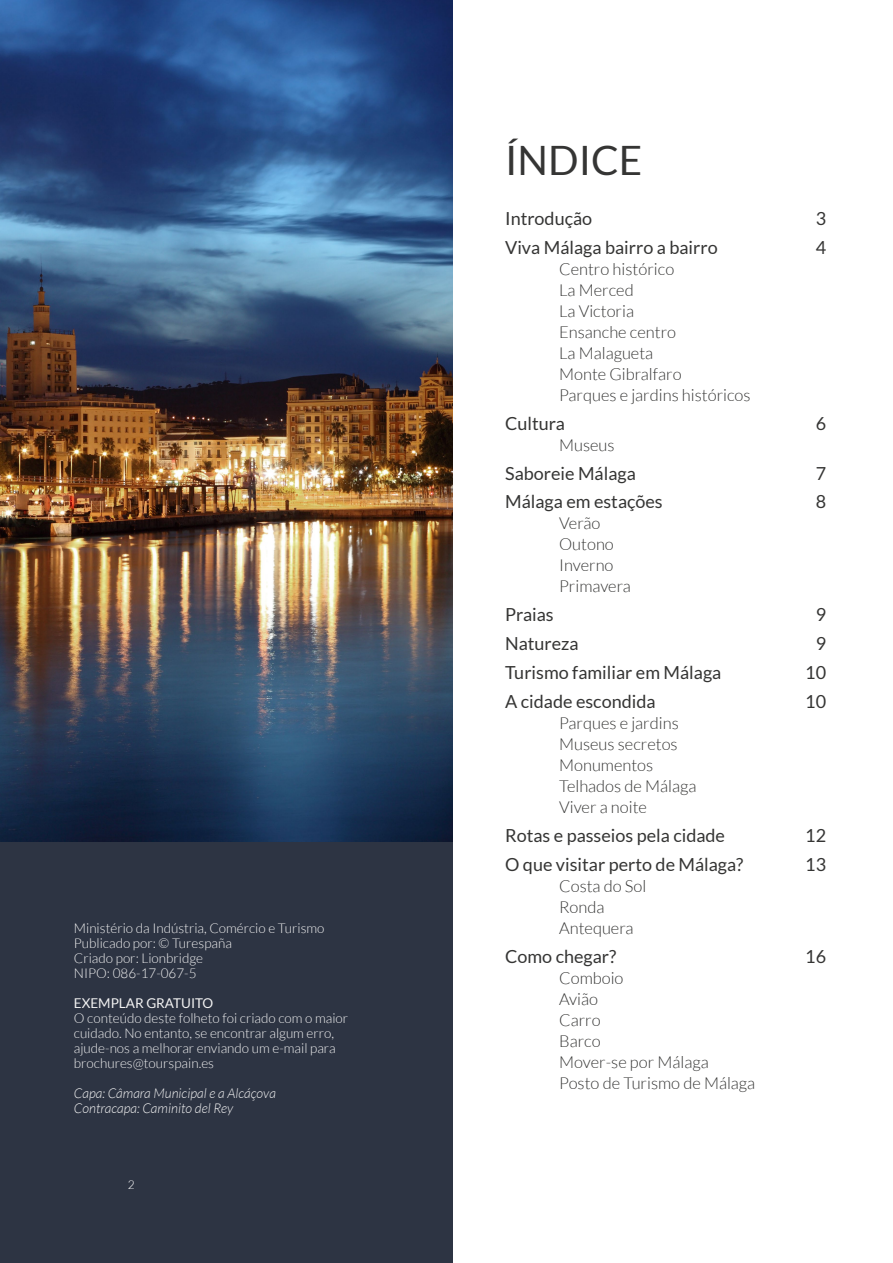
<style>
.page{position:relative;width:893px;height:1263px;background:#fff}
.page>*{position:absolute;margin:0;border:0;box-sizing:border-box;transform-origin:0 0}
.t1{font:40.5px "Lato";color:#353534}
.t2{font:18px "Lato";color:#353534}
.TOC2{font:300 16.5px "Lato";color:#353534}
.t3{font:300 13.5px/15px "Lato";color:#f3f3f3}
.PIE_ARRIBA{font:italic 300 13.5px "Lato";color:#f3f3f3}
.t4{font:13.5px "Lato";color:#f3f3f3}
.t5{font:300 12px "Lato";color:#fff}
</style>
<div class="page">
<div style="left:0;top:0;width:453px;height:1263px;background:#2d3443"></div>
<hr style="left:892px;top:906px;width:1px;height:357px;background:#161e2e">
<img style="left:0;top:0;width:453px;height:842px">
<p class="t3" style="left:74px;top:920px;width:252px">Ministério da Indústria, Comércio e Turismo</p>
<p class="t3" style="left:74px;top:935px;width:160px">Publicado por: © Turespaña</p>
<p class="t3" style="left:74px;top:950px;width:131px">Criado por: Lionbridge</p>
<p class="t3" style="left:74px;top:965px;width:124px">NIPO: 086-17-067-5</p>
<p class="t4" style="left:74px;top:995px;width:141px">EXEMPLAR GRATUITO</p>
<p class="t3" style="left:74px;top:1010px;width:276px">O conteúdo deste folheto foi criado com o maior cuidado. No entanto, se encontrar algum erro, ajude-nos a melhorar enviando um e-mail para brochures@tourspain.es</p>
<p class="PIE_ARRIBA" style="left:74px;top:1086px;width:204px">Capa: Câmara Municipal e a Alcáçova</p>
<p class="PIE_ARRIBA" style="left:74px;top:1101px;width:161px">Contracapa: Caminito del Rey</p>
<p class="t5" style="left:128px;top:1178px;width:8px">2</p>
<p class="t1" style="left:505px;top:138px;width:139px">ÍNDICE</p>
<p class="t2" style="left:505px;top:208px;width:89px">Introdução</p>
<p class="t2" style="left:816px;top:208px;width:12px">3</p>
<p class="t2" style="left:505px;top:237px;width:214px">Viva Málaga bairro a bairro</p>
<p class="t2" style="left:816px;top:237px;width:12px">4</p>
<p class="TOC2" style="left:559px;top:260px;width:117px">Centro histórico</p>
<p class="TOC2" style="left:559px;top:281px;width:76px">La Merced</p>
<p class="TOC2" style="left:559px;top:302px;width:76px">La Victoria</p>
<p class="TOC2" style="left:559px;top:323px;width:118px">Ensanche centro</p>
<p class="TOC2" style="left:559px;top:344px;width:96px">La Malagueta</p>
<p class="TOC2" style="left:559px;top:365px;width:124px">Monte Gibralfaro</p>
<p class="TOC2" style="left:559px;top:386px;width:193px">Parques e jardins históricos</p>
<p class="t2" style="left:505px;top:413px;width:61px">Cultura</p>
<p class="t2" style="left:816px;top:413px;width:12px">6</p>
<p class="TOC2" style="left:559px;top:436px;width:57px">Museus</p>
<p class="t2" style="left:505px;top:463px;width:132px">Saboreie Málaga</p>
<p class="t2" style="left:816px;top:463px;width:12px">7</p>
<p class="t2" style="left:505px;top:492px;width:159px">Málaga em estações</p>
<p class="t2" style="left:816px;top:492px;width:12px">8</p>
<p class="TOC2" style="left:559px;top:515px;width:43px">Verão</p>
<p class="TOC2" style="left:559px;top:536px;width:56px">Outono</p>
<p class="TOC2" style="left:559px;top:557px;width:56px">Inverno</p>
<p class="TOC2" style="left:559px;top:578px;width:73px">Primavera</p>
<p class="t2" style="left:505px;top:605px;width:50px">Praias</p>
<p class="t2" style="left:816px;top:605px;width:12px">9</p>
<p class="t2" style="left:505px;top:634px;width:75px">Natureza</p>
<p class="t2" style="left:816px;top:634px;width:12px">9</p>
<p class="t2" style="left:505px;top:663px;width:218px">Turismo familiar em Málaga</p>
<p class="t2" style="left:805px;top:663px;width:22px">10</p>
<p class="t2" style="left:505px;top:691px;width:152px">A cidade escondida</p>
<p class="t2" style="left:805px;top:691px;width:22px">10</p>
<p class="TOC2" style="left:559px;top:714px;width:121px">Parques e jardins</p>
<p class="TOC2" style="left:559px;top:735px;width:120px">Museus secretos</p>
<p class="TOC2" style="left:559px;top:756px;width:96px">Monumentos</p>
<p class="TOC2" style="left:559px;top:777px;width:139px">Telhados de Málaga</p>
<p class="TOC2" style="left:559px;top:798px;width:89px">Viver a noite</p>
<p class="t2" style="left:505px;top:825px;width:221px">Rotas e passeios pela cidade</p>
<p class="t2" style="left:805px;top:825px;width:22px">12</p>
<p class="t2" style="left:505px;top:854px;width:240px">O que visitar perto de Málaga?</p>
<p class="t2" style="left:805px;top:854px;width:22px">13</p>
<p class="TOC2" style="left:559px;top:877px;width:89px">Costa do Sol</p>
<p class="TOC2" style="left:559px;top:898px;width:47px">Ronda</p>
<p class="TOC2" style="left:559px;top:919px;width:76px">Antequera</p>
<p class="t2" style="left:505px;top:946px;width:113px">Como chegar?</p>
<p class="t2" style="left:805px;top:946px;width:22px">16</p>
<p class="TOC2" style="left:559px;top:969px;width:66px">Comboio</p>
<p class="TOC2" style="left:559px;top:990px;width:40px">Avião</p>
<p class="TOC2" style="left:559px;top:1011px;width:43px">Carro</p>
<p class="TOC2" style="left:559px;top:1032px;width:43px">Barco</p>
<p class="TOC2" style="left:559px;top:1053px;width:151px">Mover-se por Málaga</p>
<p class="TOC2" style="left:559px;top:1074px;width:198px">Posto de Turismo de Málaga</p>
</div>
